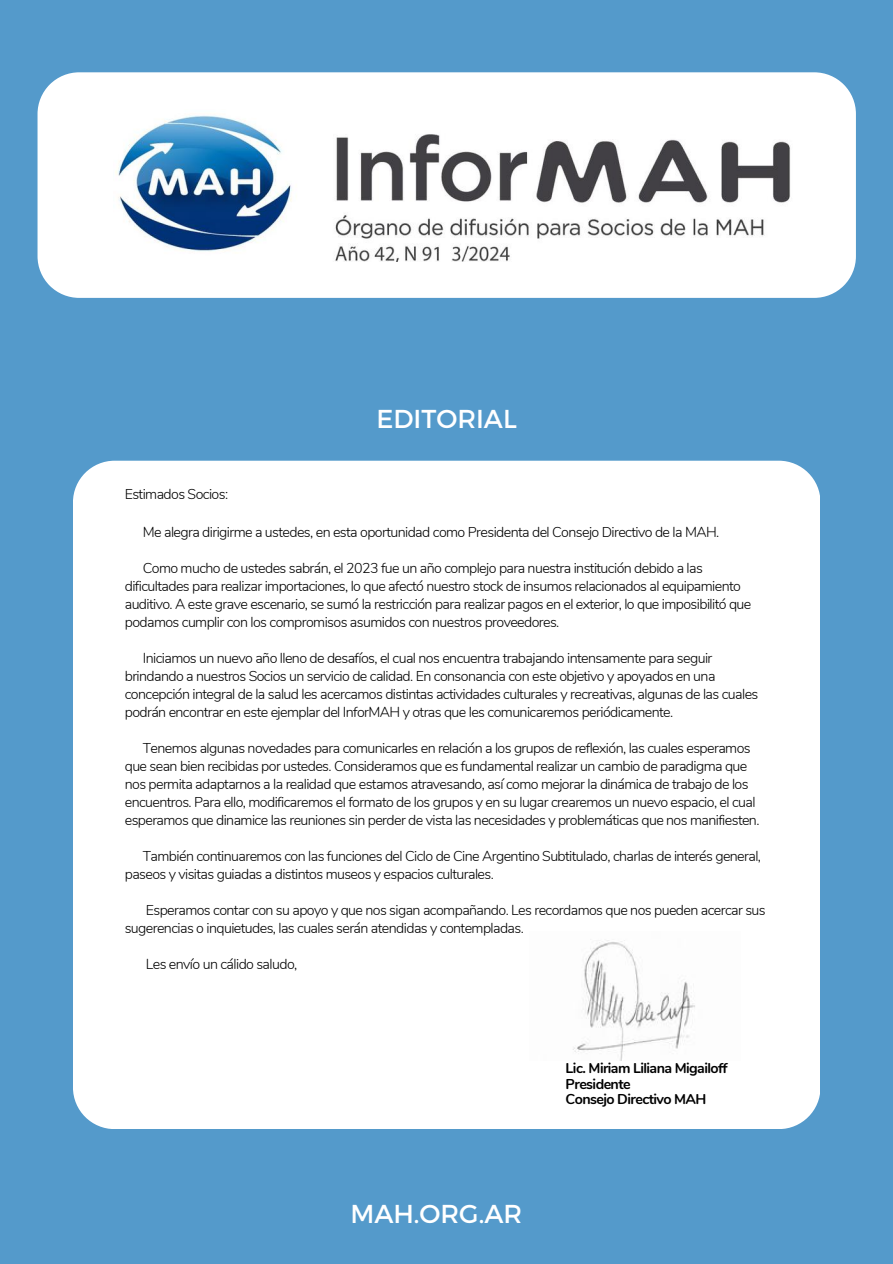
<style>
.page{position:relative;width:893px;height:1264px;background:#fff}
.page>*{position:absolute;margin:0;border:0;box-sizing:border-box;transform-origin:0 0}
.t1{font:25.95px "Montserrat";color:#fff}
.t2{font:300 14.25px/18px "Nunito";letter-spacing:-.04em;color:#000}
.t3{font:700 14.25px/15.8px "Nunito";letter-spacing:-.04em;color:#000}
</style>
<div class="page">
<div style="left:0;top:0;width:892px;height:1263px;background:#549acb"></div>
<div style="left:38px;top:72px;width:817px;height:226px;background:#fff"></div>
<img style="left:113px;top:109px;width:684px;height:152px">
<div style="left:73px;top:460px;width:746px;height:669px;background:#fff;border-radius:42px"></div>
<img style="left:573px;top:940px;width:122px;height:120px">
<h1 class="t1" style="left:376px;top:402px;width:142px">EDITORIAL</h1>
<p class="t2" style="left:125px;top:485px;width:105px">Estimados Socios:</p>
<p class="t2" style="left:143px;top:523px;width:578px">Me alegra dirigirme a ustedes, en esta oportunidad como Presidenta del Consejo Directivo de la MAH.</p>
<p class="t2" style="left:125px;top:559px;width:628px;text-indent:18px">Como mucho de ustedes sabrán, el 2023 fue un año complejo para nuestra institución debido a las dificultades para realizar importaciones, lo que afectó nuestro stock de insumos relacionados al equipamiento auditivo. A este grave escenario, se sumó la restricción para realizar pagos en el exterior, lo que imposibilitó que podamos cumplir con los compromisos asumidos con nuestros proveedores.</p>
<p class="t2" style="left:125px;top:649px;width:635px;text-indent:18px">Iniciamos un nuevo año lleno de desafíos, el cual nos encuentra trabajando intensamente para seguir brindando a nuestros Socios un servicio de calidad. En consonancia con este objetivo y apoyados en una concepción integral de la salud les acercamos distintas actividades culturales y recreativas, algunas de las cuales podrán encontrar en este ejemplar del InforMAH y otras que les comunicaremos periódicamente.</p>
<p class="t2" style="left:125px;top:739px;width:636px;text-indent:18px">Tenemos algunas novedades para comunicarles en relación a los grupos de reflexión, las cuales esperamos que sean bien recibidas por ustedes. Consideramos que es fundamental realizar un cambio de paradigma que nos permita adaptarnos a la realidad que estamos atravesando, así como mejorar la dinámica de trabajo de los encuentros. Para ello, modificaremos el formato de los grupos y en su lugar crearemos un nuevo espacio, el cual esperamos que dinamice las reuniones sin perder de vista las necesidades y problemáticas que nos manifiesten.</p>
<p class="t2" style="left:125px;top:847px;width:637px;text-indent:18px">También continuaremos con las funciones del Ciclo de Cine Argentino Subtitulado, charlas de interés general, paseos y visitas guiadas a distintos museos y espacios culturales.</p>
<p class="t2" style="left:125px;top:901px;width:642px;text-indent:21px">Esperamos contar con su apoyo y que nos sigan acompañando. Les recordamos que nos pueden acercar sus sugerencias o inquietudes, las cuales serán atendidas y contempladas.</p>
<p class="t2" style="left:146px;top:955px;width:153px">Les envío un cálido saludo,</p>
<h1 class="t1" style="left:350px;top:1196px;width:173px">MAH.ORG.AR</h1>
<p class="t3" style="left:565px;top:1060px;width:163px">Lic. Miriam Liliana Migailoff<br>Presidente<br>Consejo Directivo MAH</p>
</div>
